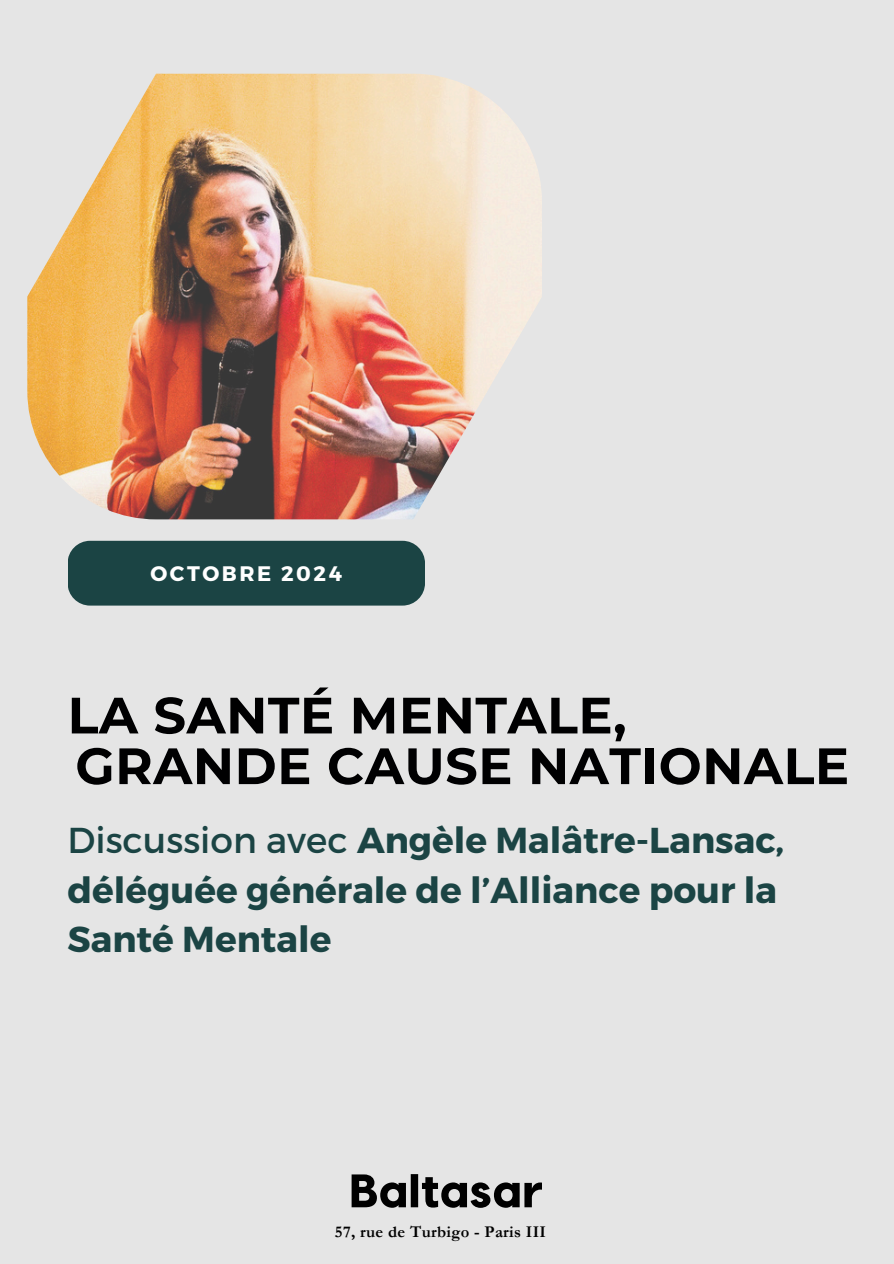
<style>
.page{position:relative;width:894px;height:1264px;background:#fff}
.page>*{position:absolute;margin:0;border:0;box-sizing:border-box;transform-origin:0 0}
.t1{font:700 51px/50.7px "Montserrat";letter-spacing:.01em;color:#000001}
.t2{font:700 36px/49.5px "Montserrat";color:#1b4444}
.t3{font:700 21px "Montserrat";letter-spacing:.12em;color:#fff}
.t4{font:700 16.5px "Garamond";letter-spacing:.02em;color:#000}
.s1{font-weight:400}
</style>
<div class="page">
<div style="left:0;top:0;width:893px;height:1263px;background:#e5e5e5"></div>
<img style="left:27px;top:74px;width:514px;height:445px">
<div style="left:68px;top:541px;width:356px;height:64px;background:#1b4444;border-radius:22px"></div>
<svg style="left:351px;top:1174px;width:191px;height:33px"></svg>
<p class="t3" style="left:150px;top:560px;width:193px">OCTOBRE 2024</p>
<h3 class="t1" style="left:68px;top:689px;width:782px">LA SANTÉ MENTALE,<br>GRANDE CAUSE NATIONALE</h3>
<h1 class="t2" style="left:68px;top:813px;width:718px"><span class="s1">Discussion avec</span> Angèle Malâtre-Lansac, déléguée générale de l’Alliance pour la<br>Santé Mentale</h1>
<h2 class="t4" style="left:335px;top:1222px;width:213px">57, rue de Turbigo - Paris III</h2>
</div>
